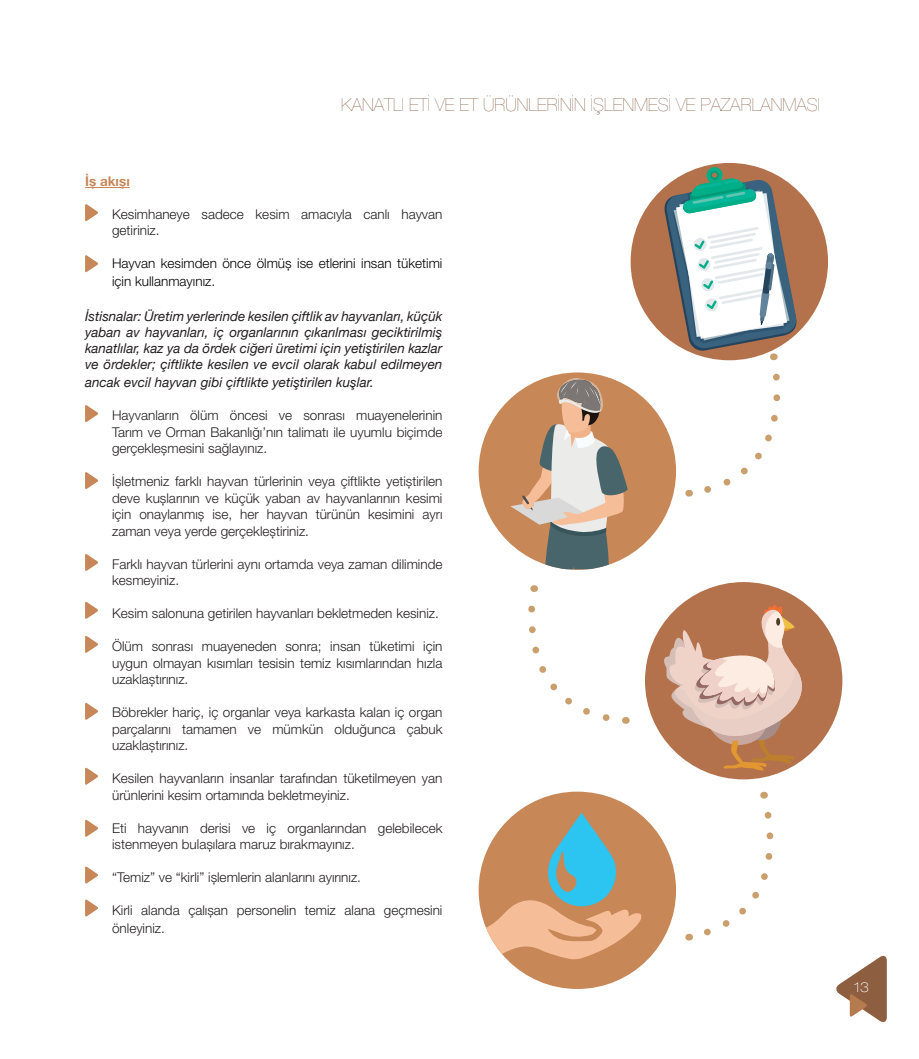
<style>
.page{position:relative;width:919px;height:1059px;background:#fff}
.page>*{position:absolute;margin:0;border:0;box-sizing:border-box;transform-origin:0 0}
.t1{font:200 18px "Helvetica Neue LT Pro";color:#7a4d30}
.t2{font:300 13.5px/16.5px "Helvetica Neue LT Pro";color:#231f20}
.t3{font:italic 13.5px/16.2px "Helvetica Neue";color:#231f20;text-align:justify}
.t4{font:300 13.5px/18px "Helvetica Neue LT Pro";color:#000001}
.t5{font:700 13.5px "Helvetica Neue LT Pro";color:#c88758}
.t6{font:100 expanded 13.5px "Helvetica Neue LT Pro";color:#fff}
</style>
<div class="page">
<svg style="left:836px;top:955px;width:50px;height:68px"></svg>
<hr style="left:85px;top:187px;width:45px;height:1px;background:#c88758">
<div style="left:630px;top:163px;width:198px;height:197px;background:#b3724c;border-radius:50%"></div>
<div style="left:478px;top:372px;width:198px;height:198px;background:#c88757;border-radius:50%"></div>
<svg style="left:510px;top:378px;width:117px;height:191px"></svg>
<div style="left:645px;top:582px;width:197px;height:197px;background:#b3724c;border-radius:50%"></div>
<svg style="left:659px;top:603px;width:150px;height:169px"></svg>
<div style="left:478px;top:791px;width:198px;height:198px;background:#c88757;border-radius:50%"></div>
<svg style="left:484px;top:812px;width:157px;height:149px"></svg>
<svg style="left:528px;top:605px;width:98px;height:119px"></svg>
<svg style="left:662px;top:166px;width:135px;height:194px"></svg>
<svg style="left:688px;top:373px;width:93px;height:124px"></svg>
<svg style="left:688px;top:811px;width:85px;height:130px"></svg>
<svg style="left:85px;top:204px;width:13px;height:17px"></svg>
<svg style="left:85px;top:255px;width:13px;height:17px"></svg>
<svg style="left:85px;top:405px;width:13px;height:17px"></svg>
<svg style="left:85px;top:472px;width:13px;height:17px"></svg>
<svg style="left:85px;top:554px;width:13px;height:17px"></svg>
<svg style="left:85px;top:601px;width:13px;height:18px"></svg>
<svg style="left:85px;top:635px;width:13px;height:18px"></svg>
<svg style="left:85px;top:702px;width:13px;height:18px"></svg>
<svg style="left:85px;top:767px;width:13px;height:18px"></svg>
<svg style="left:85px;top:819px;width:13px;height:18px"></svg>
<svg style="left:85px;top:866px;width:13px;height:18px"></svg>
<svg style="left:85px;top:899px;width:13px;height:18px"></svg>
<h1 class="t1" style="left:341px;top:94px;width:480px">KANATLI ETİ VE ET ÜRÜNLERİNİN İŞLENMESİ VE PAZARLANMASI</h1>
<p class="t5" style="left:85px;top:173px;width:46px">İş akışı</p>
<p class="t2" style="left:112px;top:205px;width:332px;text-indent:-27px">➢ Kesimhaneye sadece kesim amacıyla canlı hayvan getiriniz.</p>
<p class="t4" style="left:112px;top:254px;width:332px;text-indent:-27px">➢ Hayvan kesimden önce ölmüş ise etlerini insan tüketimi için kullanmayınız.</p>
<p class="t3" style="left:85px;top:307px;width:359px">İstisnalar: Üretim yerlerinde kesilen çiftlik av hayvanları, küçük yaban av hayvanları, iç organlarının çıkarılması geciktirilmiş kanatlılar, kaz ya da ördek ciğeri üretimi için yetiştirilen kazlar ve ördekler; çiftlikte kesilen ve evcil olarak kabul edilmeyen</p>
<p class="t3" style="left:85px;top:374px;width:290px">ancak evcil hayvan gibi çiftlikte yetiştirilen kuşlar.</p>
<p class="t2" style="left:112px;top:407px;width:332px;text-align:justify;text-indent:-27px">➢ Hayvanların ölüm öncesi ve sonrası muayenelerinin Tarım ve Orman Bakanlığı’nın talimatı ile uyumlu biçimde gerçekleşmesini sağlayınız.</p>
<p class="t2" style="left:112px;top:473px;width:332px;text-align:justify;text-indent:-27px">➢ İşletmeniz farklı hayvan türlerinin veya çiftlikte yetiştirilen deve kuşlarının ve küçük yaban av hayvanlarının kesimi için onaylanmış ise, her hayvan türünün kesimini ayrı zaman veya yerde gerçekleştiriniz.</p>
<p class="t2" style="left:112px;top:555px;width:332px;text-indent:-27px">➢ Farklı hayvan türlerini aynı ortamda veya zaman diliminde kesmeyiniz.</p>
<p class="t2" style="left:85px;top:605px;width:355px">➢ Kesim salonuna getirilen hayvanları bekletmeden kesiniz.</p>
<p class="t2" style="left:112px;top:638px;width:332px;text-align:justify;text-indent:-27px">➢ Ölüm sonrası muayeneden sonra; insan tüketimi için uygun olmayan kısımları tesisin temiz kısımlarından hızla uzaklaştırınız.</p>
<p class="t2" style="left:112px;top:704px;width:332px;text-align:justify;text-indent:-27px">➢ Böbrekler hariç, iç organlar veya karkasta kalan iç organ parçalarını tamamen ve mümkün olduğunca çabuk uzaklaştırınız.</p>
<p class="t2" style="left:112px;top:770px;width:332px;text-indent:-27px">➢ Kesilen hayvanların insanlar tarafından tüketilmeyen yan ürünlerini kesim ortamında bekletmeyiniz.</p>
<p class="t2" style="left:112px;top:819px;width:332px;text-indent:-27px">➢ Eti hayvanın derisi ve iç organlarından gelebilecek istenmeyen bulaşılara maruz bırakmayınız.</p>
<p class="t2" style="left:85px;top:869px;width:277px">➢ “Temiz” ve “kirli” işlemlerin alanlarını ayırınız.</p>
<p class="t2" style="left:112px;top:901px;width:332px;line-height:18px;text-indent:-27px">➢ Kirli alanda çalışan personelin temiz alana geçmesini önleyiniz.</p>
<p class="t6" style="left:854px;top:979px;width:16px">13</p>
</div>
